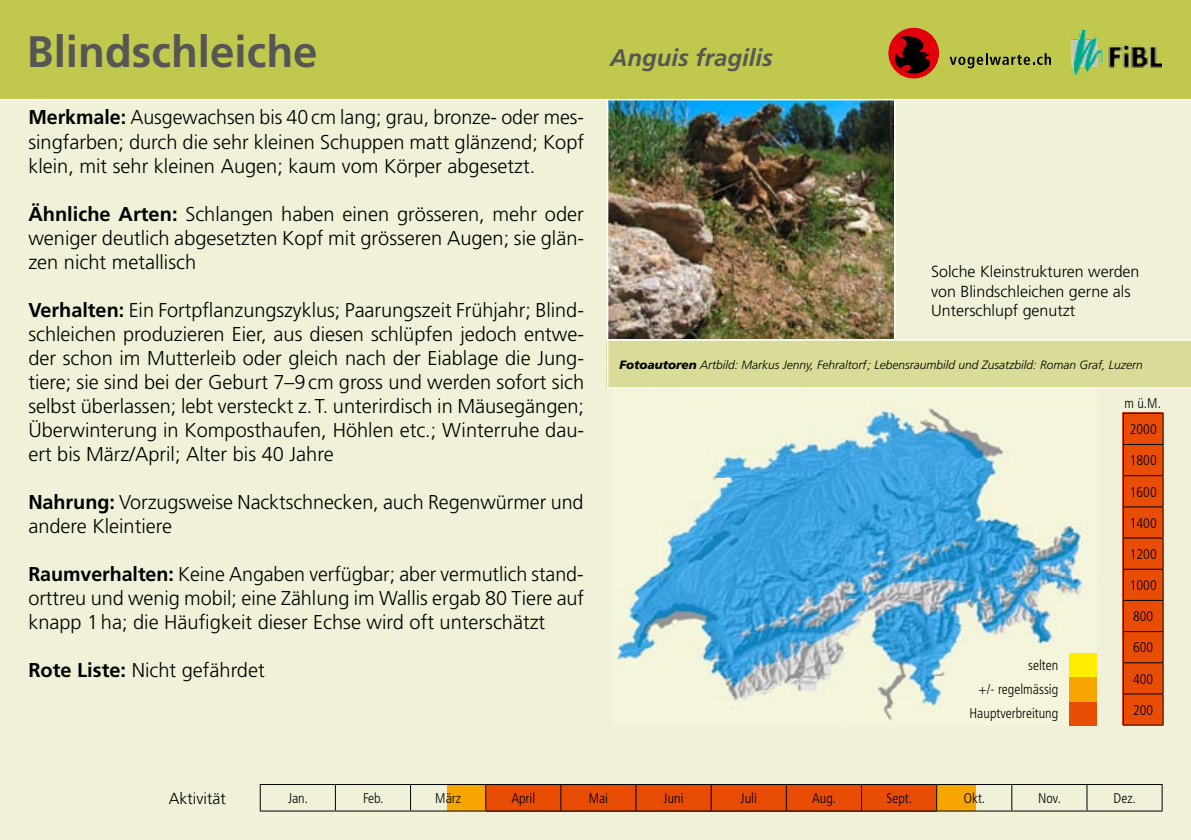
<style>
.page{position:relative;width:1191px;height:840px;background:#fff}
.page>*{position:absolute;margin:0;border:0;box-sizing:border-box;transform-origin:0 0}
.t1{font:700 44px "Frutiger";color:#565655}
.t2{font:italic 700 24px "Frutiger";color:#565655}
.t3{font:300 20px/24px "Frutiger";color:#000;text-align:justify}
.t4{font:300 16px/19.2px "Frutiger";color:#000}
.t5{font:300 condensed 14px "Frutiger";color:#000}
.t6{font:italic 300 12px "Frutiger";color:#000}
.s1{font-weight:700}
.s2{font-weight:900}
</style>
<div class="page">
<div style="left:0;top:0;width:1191px;height:100px;background:#c0c94e"></div>
<div style="left:0;top:100px;width:1191px;height:739px;background:#f0f1d8"></div>
<svg style="left:949px;top:53px;width:102px;height:15px"></svg>
<div style="left:888px;top:28px;width:51px;height:51px;background:#e3000b;border-radius:50%"></div>
<svg style="left:894px;top:33px;width:36px;height:41px"></svg>
<img style="left:1071px;top:31px;width:90px;height:44px">
<div style="left:1122px;top:412px;width:40px;height:312px;background:#e84c05"></div>
<div style="left:448px;top:783px;width:38px;height:27px;background:#f7a600"></div>
<div style="left:486px;top:783px;width:450px;height:28px;background:#e84c05"></div>
<div style="left:936px;top:783px;width:39px;height:27px;background:#f7a600"></div>
<img style="left:612px;top:388px;width:484px;height:334px">
<img style="left:608px;top:100px;width:286px;height:239px">
<div style="left:607px;top:340px;width:584px;height:48px;background:#d9dc97"></div>
<hr style="left:607px;top:100px;width:1px;height:288px;background:#fff">
<hr style="left:607px;top:339px;width:584px;height:1px;background:#fff">
<hr style="left:607px;top:387px;width:584px;height:1px;background:#fff">
<hr style="left:0;top:99px;width:1191px;height:1px;background:#fff">
<div style="left:1069px;top:652px;width:27px;height:24px;background:#ffed00"></div>
<div style="left:1069px;top:700px;width:27px;height:24px;background:#e84c05"></div>
<div style="left:1069px;top:676px;width:27px;height:24px;background:#f7a600"></div>
<hr style="left:260px;top:783px;width:75px;height:1px;background:#000">
<svg style="left:260px;top:784px;width:1px;height:26px"></svg>
<hr style="left:335px;top:783px;width:75px;height:1px;background:#000">
<svg style="left:335px;top:784px;width:1px;height:26px"></svg>
<hr style="left:410px;top:783px;width:76px;height:1px;background:#000">
<svg style="left:410px;top:784px;width:1px;height:26px"></svg>
<hr style="left:486px;top:783px;width:75px;height:1px;background:#000">
<svg style="left:485px;top:784px;width:1px;height:26px"></svg>
<hr style="left:561px;top:783px;width:75px;height:1px;background:#000">
<svg style="left:560px;top:784px;width:1px;height:26px"></svg>
<hr style="left:636px;top:783px;width:75px;height:1px;background:#000">
<svg style="left:635px;top:784px;width:1px;height:26px"></svg>
<hr style="left:711px;top:783px;width:75px;height:1px;background:#000">
<svg style="left:710px;top:784px;width:1px;height:26px"></svg>
<hr style="left:786px;top:783px;width:75px;height:1px;background:#000">
<svg style="left:786px;top:784px;width:1px;height:26px"></svg>
<hr style="left:861px;top:783px;width:75px;height:1px;background:#000">
<svg style="left:861px;top:784px;width:1px;height:26px"></svg>
<hr style="left:936px;top:783px;width:75px;height:1px;background:#000">
<svg style="left:936px;top:784px;width:1px;height:26px"></svg>
<hr style="left:1011px;top:783px;width:76px;height:1px;background:#000">
<svg style="left:1011px;top:784px;width:1px;height:26px"></svg>
<hr style="left:1087px;top:783px;width:75px;height:1px;background:#000">
<svg style="left:1086px;top:784px;width:1px;height:26px"></svg>
<svg style="left:1161px;top:784px;width:1px;height:26px"></svg>
<hr style="left:260px;top:810px;width:75px;height:1px;background:#000">
<hr style="left:335px;top:810px;width:75px;height:1px;background:#000">
<hr style="left:410px;top:810px;width:76px;height:1px;background:#000">
<hr style="left:486px;top:810px;width:75px;height:1px;background:#000">
<hr style="left:561px;top:810px;width:75px;height:1px;background:#000">
<hr style="left:636px;top:810px;width:75px;height:1px;background:#000">
<hr style="left:711px;top:810px;width:75px;height:1px;background:#000">
<hr style="left:786px;top:810px;width:75px;height:1px;background:#000">
<hr style="left:861px;top:810px;width:75px;height:1px;background:#000">
<hr style="left:936px;top:810px;width:75px;height:1px;background:#000">
<hr style="left:1011px;top:810px;width:76px;height:1px;background:#000">
<hr style="left:1087px;top:810px;width:75px;height:1px;background:#000">
<hr style="left:1123px;top:412px;width:40px;height:1px;background:#000">
<hr style="left:1123px;top:413px;width:1px;height:30px;background:#000">
<hr style="left:1162px;top:413px;width:1px;height:30px;background:#000">
<hr style="left:1123px;top:443px;width:40px;height:1px;background:#000">
<hr style="left:1123px;top:444px;width:1px;height:31px;background:#000">
<hr style="left:1162px;top:444px;width:1px;height:31px;background:#000">
<hr style="left:1123px;top:475px;width:40px;height:1px;background:#000">
<hr style="left:1123px;top:476px;width:1px;height:30px;background:#000">
<hr style="left:1162px;top:476px;width:1px;height:30px;background:#000">
<hr style="left:1123px;top:506px;width:40px;height:1px;background:#000">
<hr style="left:1123px;top:507px;width:1px;height:30px;background:#000">
<hr style="left:1162px;top:507px;width:1px;height:30px;background:#000">
<hr style="left:1123px;top:537px;width:40px;height:1px;background:#000">
<hr style="left:1123px;top:538px;width:1px;height:30px;background:#000">
<hr style="left:1162px;top:538px;width:1px;height:30px;background:#000">
<hr style="left:1123px;top:568px;width:40px;height:1px;background:#000">
<hr style="left:1123px;top:569px;width:1px;height:30px;background:#000">
<hr style="left:1162px;top:569px;width:1px;height:30px;background:#000">
<hr style="left:1123px;top:599px;width:40px;height:1px;background:#000">
<hr style="left:1123px;top:600px;width:1px;height:30px;background:#000">
<hr style="left:1162px;top:600px;width:1px;height:30px;background:#000">
<hr style="left:1123px;top:630px;width:40px;height:1px;background:#000">
<hr style="left:1123px;top:631px;width:1px;height:31px;background:#000">
<hr style="left:1162px;top:631px;width:1px;height:31px;background:#000">
<hr style="left:1123px;top:662px;width:40px;height:1px;background:#000">
<hr style="left:1123px;top:663px;width:1px;height:30px;background:#000">
<hr style="left:1162px;top:663px;width:1px;height:30px;background:#000">
<hr style="left:1123px;top:693px;width:40px;height:1px;background:#000">
<hr style="left:1123px;top:694px;width:1px;height:30px;background:#000">
<hr style="left:1162px;top:694px;width:1px;height:30px;background:#000">
<hr style="left:1123px;top:724px;width:40px;height:1px;background:#000">
<hr style="left:894px;top:100px;width:2px;height:240px;background:#fff">
<h1 class="t1" style="left:27px;top:26px;width:292px">Blindschleiche</h1>
<p class="t3" style="left:28px;top:105px;width:557px"><span class="s1">Merkmale:</span> Ausgewachsen bis 40cm lang; grau, bronze- oder mes&shy;singfarben; durch die sehr kleinen Schuppen matt glänzend; Kopf klein, mit sehr kleinen Augen; kaum vom Körper abgesetzt.</p>
<p class="t3" style="left:28px;top:201px;width:557px"><span class="s1">Ähnliche Arten:</span> Schlangen haben einen grösseren, mehr oder weniger deutlich abgesetzten Kopf mit grösseren Augen; sie glän&shy;zen nicht metallisch</p>
<p class="t3" style="left:28px;top:297px;width:557px"><span class="s1">Verhalten:</span> Ein Fortpflanzungszyklus; Paarungszeit Frühjahr; Blind&shy;schleichen produzieren Eier, aus diesen schlüpfen jedoch entwe&shy;der schon im Mutterleib oder gleich nach der Eiablage die Jung&shy;tiere; sie sind bei der Geburt 7–9cm gross und werden sofort sich selbst überlassen; lebt versteckt z.T. unterirdisch in Mäusegängen; Überwinterung in Komposthaufen, Höhlen etc.; Winterruhe dau&shy;ert bis März/April; Alter bis 40 Jahre</p>
<p class="t3" style="left:28px;top:489px;width:557px"><span class="s1">Nahrung:</span> Vorzugsweise Nacktschnecken, auch Regenwürmer und andere Kleintiere</p>
<p class="t3" style="left:28px;top:561px;width:557px"><span class="s1">Raumverhalten:</span> Keine Angaben verfügbar; aber vermutlich stand&shy;orttreu und wenig mobil; eine Zählung im Wallis ergab 80 Tiere auf knapp 1ha; die Häufigkeit dieser Echse wird oft unterschätzt</p>
<p class="t3" style="left:28px;top:657px;width:238px"><span class="s1">Rote Liste:</span> Nicht gefährdet</p>
<p class="t2" style="left:610px;top:44px;width:164px">Anguis fragilis</p>
<p class="t4" style="left:931px;top:262px;width:210px">Solche Kleinstrukturen werden von Blindschleichen gerne als<br>Unterschlupf genutzt</p>
<p class="t6" style="left:619px;top:357px;width:524px"><span class="s2">Fotoautoren</span> Artbild: Markus Jenny, Fehraltorf; Lebensraumbild und Zusatzbild: Roman Graf, Luzern</p>
<p class="t5" style="left:1028px;top:657px;width:32px">selten</p>
<p class="t5" style="left:978px;top:681px;width:81px">+/- regelmässig</p>
<p class="t5" style="left:969px;top:705px;width:90px">Hauptverbreitung</p>
<p class="t5" style="left:1124px;top:395px;width:38px">m ü.M.</p>
<p class="t5" style="left:1129px;top:421px;width:28px">2000</p>
<p class="t5" style="left:1129px;top:452px;width:28px">1800</p>
<p class="t5" style="left:1129px;top:483px;width:28px">1600</p>
<p class="t5" style="left:1129px;top:514px;width:28px">1400</p>
<p class="t5" style="left:1129px;top:545px;width:28px">1200</p>
<p class="t5" style="left:1129px;top:577px;width:28px">1000</p>
<p class="t5" style="left:1133px;top:608px;width:22px">800</p>
<p class="t5" style="left:1133px;top:639px;width:22px">600</p>
<p class="t5" style="left:1133px;top:670px;width:22px">400</p>
<p class="t5" style="left:1133px;top:701px;width:22px">200</p>
<p class="t4" style="left:169px;top:788px;width:58px">Aktivität</p>
<p class="t5" style="left:288px;top:789px;width:22px">Jan.</p>
<p class="t5" style="left:363px;top:789px;width:22px">Feb.</p>
<p class="t5" style="left:435px;top:789px;width:27px">März</p>
<p class="t5" style="left:511px;top:789px;width:25px">April</p>
<p class="t5" style="left:589px;top:789px;width:21px">Mai</p>
<p class="t5" style="left:663px;top:789px;width:21px">Juni</p>
<p class="t5" style="left:740px;top:789px;width:18px">Juli</p>
<p class="t5" style="left:812px;top:789px;width:26px">Aug.</p>
<p class="t5" style="left:886px;top:789px;width:27px">Sept.</p>
<p class="t5" style="left:963px;top:789px;width:23px">Okt.</p>
<p class="t5" style="left:1038px;top:789px;width:24px">Nov.</p>
<p class="t5" style="left:1113px;top:789px;width:24px">Dez.</p>
</div>
